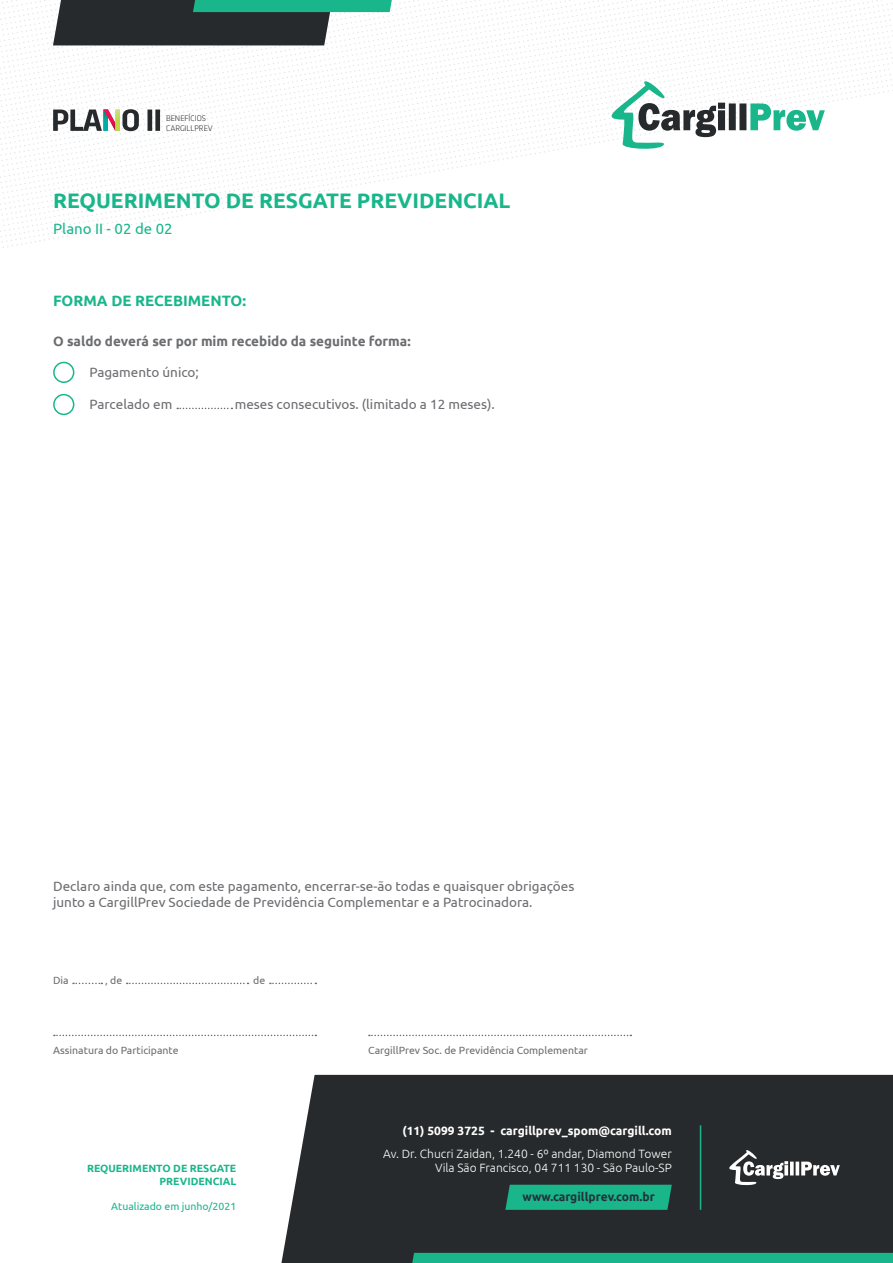
<style>
.page{position:relative;width:893px;height:1263px;background:#fff}
.page>*{position:absolute;margin:0;border:0;box-sizing:border-box;transform-origin:0 0}
.t1{font:700 21px "Ubuntu";color:#1ab68b}
.t2{font:700 15px "Ubuntu";color:#1ab68b}
.t3{font:15px "Ubuntu";color:#1ab68b}
.t4{font:13.5px/16.2px "Ubuntu";color:#6c6d70}
.t5{font:700 13.5px "Ubuntu";color:#6c6d70}
.t6{font:300 12px/14.4px "Ubuntu";color:#fff;text-align:right}
.t7{font:700 12px "Ubuntu";color:#fff}
.t8{font:700 12px "Ubuntu";color:#233238}
.t9{font:10.5px "Ubuntu";color:#6c6d70}
.t10{font:700 10.5px/12.6px "Ubuntu";color:#1ab68b;text-align:right}
.t11{font:10.5px "Ubuntu";color:#1ab68b}
.t12{font:300 8.55px/10.2px "Trasandina W03";color:#231f20}
</style>
<div class="page">
<div style="left:281px;top:1075px;width:612px;height:188px;background:#272a2c"></div>
<div style="left:408px;top:1253px;width:485px;height:10px;background:#1ab68b"></div>
<svg style="left:505px;top:1185px;width:167px;height:25px;background:#1ab087"></svg>
<svg style="left:721px;top:1148px;width:119px;height:38px"></svg>
<hr style="left:700px;top:1125px;width:1px;height:85px;background:#1ab68b">
<svg style="left:0;top:0;width:893px;height:248px"></svg>
<svg style="left:177px;top:408px;width:55px;height:1px"></svg>
<div style="left:53px;top:362px;width:21px;height:21px;border:2px solid #1ab68b;border-radius:50%"></div>
<div style="left:53px;top:394px;width:21px;height:21px;border:2px solid #1ab68b;border-radius:50%"></div>
<svg style="left:73px;top:983px;width:29px;height:1px"></svg>
<svg style="left:127px;top:983px;width:121px;height:1px"></svg>
<svg style="left:270px;top:983px;width:46px;height:1px"></svg>
<svg style="left:54px;top:1035px;width:262px;height:1px"></svg>
<svg style="left:369px;top:1035px;width:262px;height:1px"></svg>
<p class="t12" style="left:166px;top:112px;width:48px">BENEFÍCIOS<br>CARGILLPREV</p>
<h1 class="t1" style="left:53px;top:187px;width:459px">REQUERIMENTO DE RESGATE PREVIDENCIAL</h1>
<p class="t3" style="left:53px;top:220px;width:121px">Plano II - 02 de 02</p>
<p class="t2" style="left:53px;top:291px;width:194px">FORMA DE RECEBIMENTO:</p>
<p class="t5" style="left:53px;top:333px;width:359px">O saldo deverá ser por mim recebido da seguinte forma:</p>
<p class="t4" style="left:89px;top:363px;width:111px">Pagamento único;</p>
<p class="t4" style="left:89px;top:396px;width:84px">Parcelado em</p>
<p class="t4" style="left:235px;top:396px;width:262px">meses consecutivos. (limitado a 12 meses).</p>
<p class="t4" style="left:53px;top:877px;width:523px">Declaro ainda que, com este pagamento, encerrar-se-ão todas e quaisquer obrigações junto a CargillPrev Sociedade de Previdência Complementar e a Patrocinadora.</p>
<p class="t9" style="left:53px;top:974px;width:17px">Dia</p>
<p class="t9" style="left:105px;top:974px;width:19px">, de</p>
<p class="t9" style="left:253px;top:974px;width:14px">de</p>
<p class="t9" style="left:53px;top:1044px;width:127px">Assinatura do Participante</p>
<p class="t9" style="left:368px;top:1044px;width:221px">CargillPrev Soc. de Previdência Complementar</p>
<p class="t10" style="left:87px;top:1162px;width:151px">REQUERIMENTO DE RESGATE<br>PREVIDENCIAL</p>
<p class="t11" style="left:111px;top:1200px;width:127px">Atualizado em junho/2021</p>
<p class="t7" style="left:402px;top:1123px;width:271px">(11) 5099 3725 - cargillprev_spom@cargill.com</p>
<p class="t6" style="left:383px;top:1146px;width:290px">Av. Dr. Chucri Zaidan, 1.240 - 6º andar, Diamond Tower<br>Vila São Francisco, 04 711 130 - São Paulo-SP</p>
<p class="t8" style="left:522px;top:1189px;width:134px">www.cargillprev.com.br</p>
</div>
